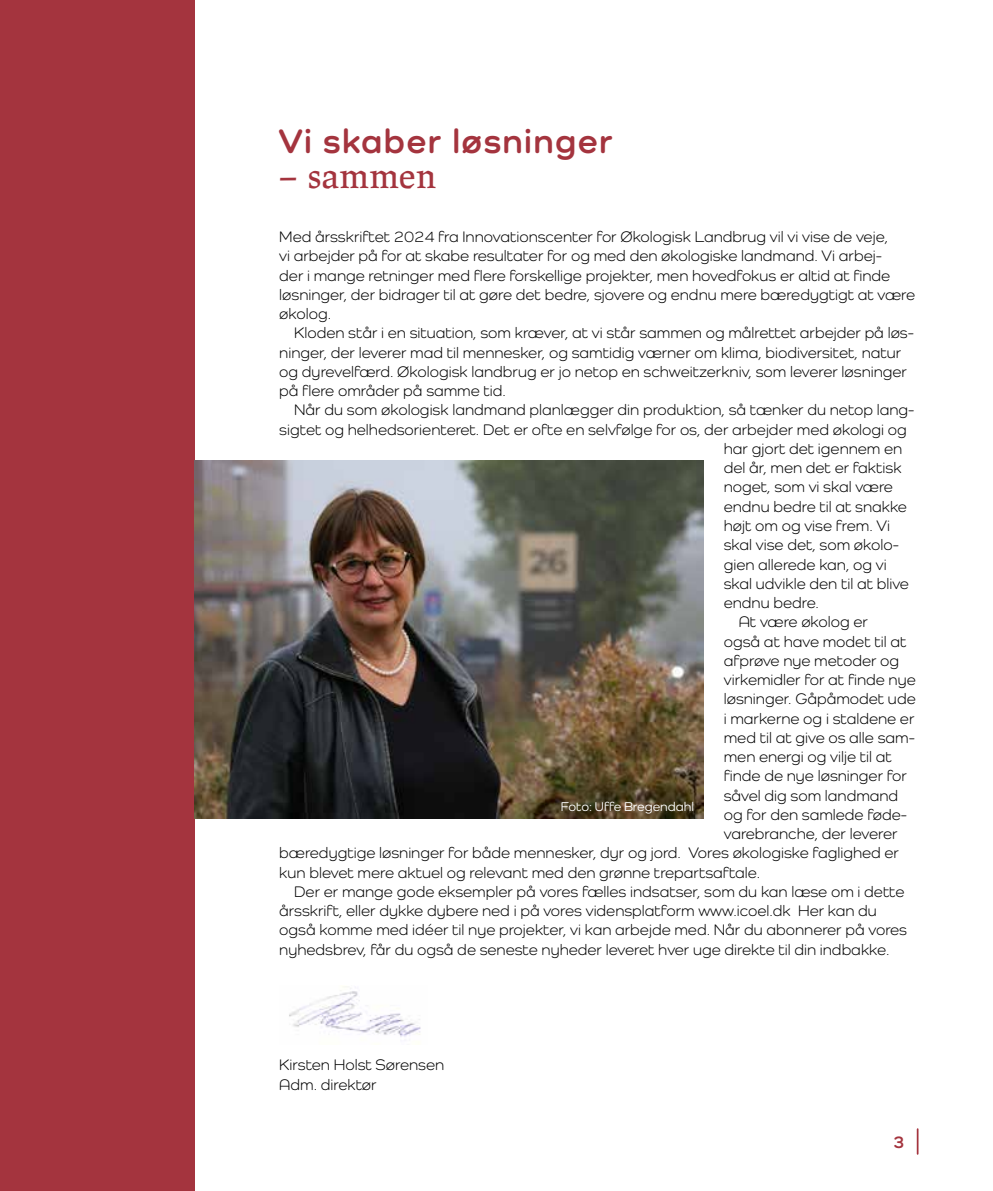
<style>
.page{position:relative;width:993px;height:1191px;background:#fff}
.page>*{position:absolute;margin:0;border:0;box-sizing:border-box;transform-origin:0 0}
.t1{font:700 35px "Como";letter-spacing:.04em;color:#a4343e}
.t2{font:35px "Lapture";color:#a4343e}
.t3{font:700 17.5px "Como";color:#a4343e}
.t4{font:15.75px/19.2px "Como";color:#000}
.t5{font:500 13.12px "Como";color:#fff}
</style>
<div class="page">
<hr style="left:916px;top:1129px;width:2px;height:24px;background:#a4343e">
<div style="left:0;top:0;width:194px;height:1191px;background:#a4343e"></div>
<img style="left:289px;top:986px;width:132px;height:51px">
<img style="left:194px;top:461px;width:509px;height:358px">
<h1 class="t1" style="left:279px;top:119px;width:335px">Vi skaber løsninger</h1>
<h1 class="t2" style="left:279px;top:155px;width:159px">– sammen</h1>
<p class="t4" style="left:279px;top:227px;width:637px">Med årsskriftet 2024 fra Innovationscenter for Økologisk Landbrug vil vi vise de veje,<br>vi arbejder på for at skabe resultater for og med den økologiske landmand. Vi arbej-<br>der i mange retninger med flere forskellige projekter, men hovedfokus er altid at finde løsninger, der bidrager til at gøre det bedre, sjovere og endnu mere bæredygtigt at være økolog.</p>
<p class="t4" style="left:279px;top:323px;width:636px;text-indent:15px">Kloden står i en situation, som kræver, at vi står sammen og målrettet arbejder på løs&shy;ninger, der leverer mad til mennesker, og samtidig værner om klima, biodiversitet, natur og dyrevelfærd. Økologisk landbrug er jo netop en schweitzerkniv, som leverer løsninger på flere områder på samme tid.</p>
<p class="t4" style="left:294px;top:400px;width:621px">Når du som økologisk landmand planlægger din produktion, så tænker du netop lang-</p>
<p class="t4" style="left:279px;top:419px;width:629px">sigtet og helhedsorienteret. Det er ofte en selvfølge for os, der arbejder med økologi og</p>
<p class="t4" style="left:723px;top:439px;width:180px">har gjort det igennem en</p>
<p class="t4" style="left:723px;top:458px;width:179px">del år, men det er faktisk</p>
<p class="t4" style="left:723px;top:477px;width:171px">noget, som vi skal være</p>
<p class="t4" style="left:723px;top:496px;width:185px">endnu bedre til at snakke</p>
<p class="t4" style="left:723px;top:516px;width:168px">højt om og vise frem. Vi</p>
<p class="t4" style="left:723px;top:535px;width:177px">skal vise det, som økolo-</p>
<p class="t4" style="left:723px;top:554px;width:164px">gien allerede kan, og vi</p>
<p class="t4" style="left:723px;top:573px;width:187px">skal udvikle den til at blive</p>
<p class="t4" style="left:723px;top:593px;width:97px">endnu bedre.</p>
<p class="t4" style="left:738px;top:612px;width:131px">At være økolog er</p>
<p class="t4" style="left:723px;top:631px;width:184px">også at have modet til at</p>
<p class="t4" style="left:723px;top:650px;width:177px">afprøve nye metoder og</p>
<p class="t4" style="left:723px;top:670px;width:193px">virkemidler for at finde nye</p>
<p class="t4" style="left:723px;top:689px;width:193px">løsninger. Gåpåmodet ude</p>
<p class="t4" style="left:723px;top:708px;width:192px">i markerne og i staldene er</p>
<p class="t4" style="left:723px;top:727px;width:192px">med til at give os alle sam-</p>
<p class="t4" style="left:723px;top:747px;width:169px">men energi og vilje til at</p>
<p class="t4" style="left:723px;top:766px;width:185px">finde de nye løsninger for</p>
<p class="t4" style="left:723px;top:785px;width:176px">såvel dig som landmand</p>
<p class="t4" style="left:723px;top:804px;width:185px">og for den samlede føde-</p>
<p class="t4" style="left:723px;top:824px;width:175px">varebranche, der leverer</p>
<p class="t4" style="left:279px;top:843px;width:621px">bæredygtige løsninger for både mennesker, dyr og jord. Vores økologiske faglighed er</p>
<p class="t4" style="left:279px;top:862px;width:482px">kun blevet mere aktuel og relevant med den grønne trepartsaftale.</p>
<p class="t4" style="left:294px;top:881px;width:611px">Der er mange gode eksempler på vores fælles indsatser, som du kan læse om i dette</p>
<p class="t4" style="left:279px;top:901px;width:599px">årsskrift, eller dykke dybere ned i på vores vidensplatform www.icoel.dk Her kan du</p>
<p class="t4" style="left:279px;top:920px;width:629px">også komme med idéer til nye projekter, vi kan arbejde med. Når du abonnerer på vores</p>
<p class="t4" style="left:279px;top:939px;width:611px">nyhedsbrev, får du også de seneste nyheder leveret hver uge direkte til din indbakke.</p>
<p class="t5" style="left:560px;top:798px;width:135px">Foto: Uffe Bregendahl</p>
<p class="t4" style="left:279px;top:1055px;width:166px">Kirsten Holst Sørensen<br>Adm. direktør</p>
<p class="t3" style="left:892px;top:1131px;width:13px">3</p>
</div>
